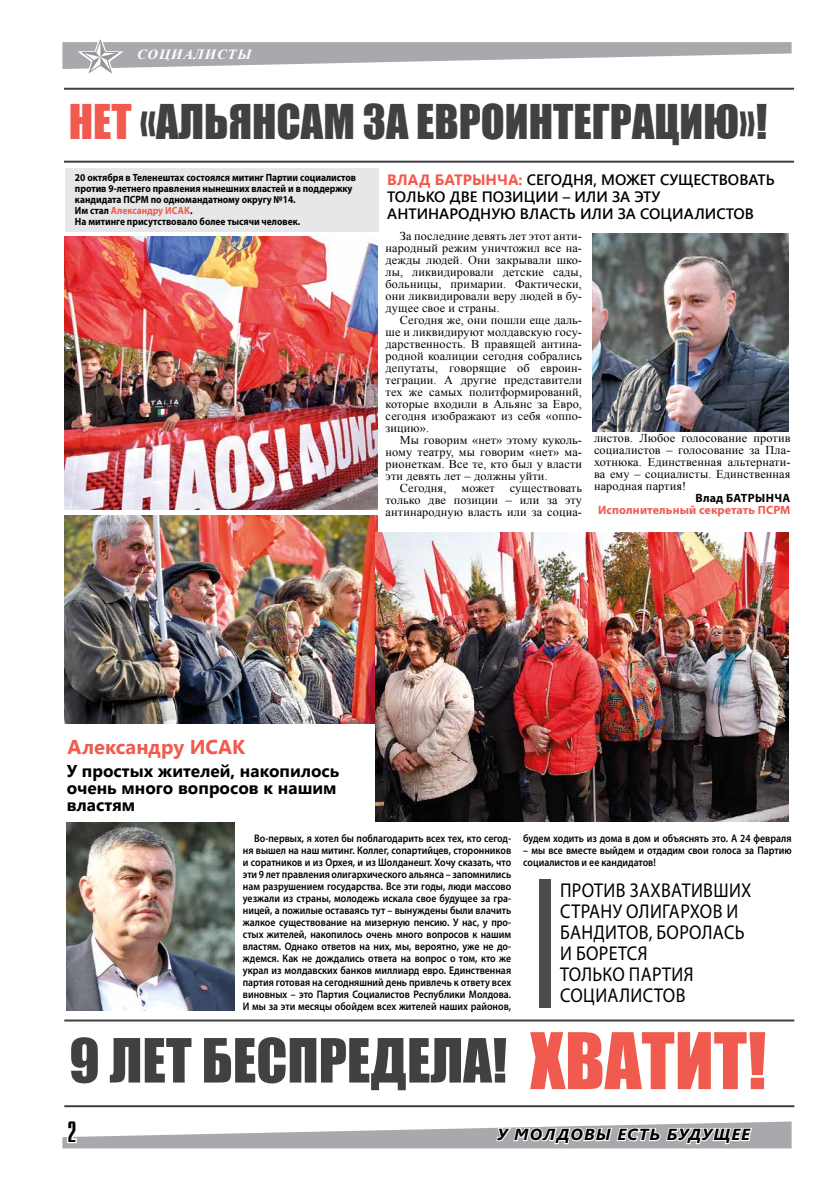
<style>
.page{position:relative;width:820px;height:1191px;background:#fff}
.page>*{position:absolute;margin:0;border:0;box-sizing:border-box;transform-origin:0 0}
.t1{font:56.3px "Impact";color:#414042}
.t2{font:44px "Impact";color:#414042}
.t3{font:24px "Compact";color:#000}
.t4{font:20px/21px "Myriad Pro";letter-spacing:.02em;color:#000;scale:.9 1}
.t5{font:700 20px "Segoe UI";color:#f15b4f}
.t6{font:700 17.2px/17px "Segoe UI";color:#000}
.t7{font:italic 700 16px "Segoe UI";letter-spacing:.06em;color:#000;scale:1.04 1}
.t8{font:600 15px/17px "Segoe UI";color:#000}
.t9{font:italic 700 14px "Times New Roman";letter-spacing:.06em;color:#fff;scale:1.04 1}
.t10{font:12px/12px "Times New Roman";letter-spacing:.01em;color:#000;text-align:justify}
.t11{font:700 12px "Myriad Pro";letter-spacing:.01em;color:#f15b4f}
.t12{font:700 12px "Myriad Pro";letter-spacing:.025em;color:#000}
.t13{font:600 11px/12px "Myriad Pro";color:#000;text-align:justify;scale:.89 1}
.t14{font:700 10.5px/11px "Myriad Pro";color:#000;scale:.9 1}
.s1{color:#f15b4f}
.s2{font-weight:700;color:#f15b4f}
.s3{font-size:72.1px;color:#f15b4f}
</style>
<div class="page">
<svg style="left:62px;top:39px;width:729px;height:35px"></svg>
<svg style="left:62px;top:1121px;width:729px;height:27px"></svg>
<div style="left:65px;top:168px;width:313px;height:64px;background:#e6e7e8"></div>
<hr style="left:64px;top:1105px;width:730px;height:2px;background:#414042">
<hr style="left:64px;top:1019px;width:730px;height:2px;background:#414042">
<hr style="left:64px;top:161px;width:729px;height:2px;background:#414042">
<hr style="left:64px;top:88px;width:729px;height:2px;background:#414042">
<div style="left:539px;top:879px;width:11px;height:128px;background:#4d4d4f"></div>
<img style="left:592px;top:233px;width:196px;height:198px">
<img style="left:67px;top:822px;width:167px;height:188px">
<img style="left:65px;top:237px;width:312px;height:273px">
<img style="left:65px;top:515px;width:312px;height:208px">
<img style="left:375px;top:532px;width:413px;height:289px">
<p class="t9" style="left:137px;top:45px;width:111px">СОЦИАЛИСТЫ</p>
<h2 class="t2" style="left:69px;top:88px;width:699px"><span class="s1">НЕТ</span> «АЛЬЯНСАМ ЗА ЕВРОИНТЕГРАЦИЮ»!</h2>
<p class="t14" style="left:75px;top:172px;width:314px">20 октября в Теленештах состоялся митинг Партии социалистов против 9-летнего правления нынешних властей и в поддержку кандидата ПСРМ по одномандатному округу №14.<br>Им стал <span class="s1">Александру ИСАК</span>.<br>На митинге присутствовало более тысячи человек.</p>
<h3 class="t8" style="left:387px;top:171px;width:389px"><span class="s2">ВЛАД БАТРЫНЧА:</span> СЕГОДНЯ, МОЖЕТ СУЩЕСТВОВАТЬ<br>ТОЛЬКО ДВЕ ПОЗИЦИИ – ИЛИ ЗА ЭТУ<br>АНТИНАРОДНУЮ ВЛАСТЬ ИЛИ ЗА СОЦИАЛИСТОВ</h3>
<p class="t10" style="left:385px;top:230px;width:198px;text-indent:14px">За последние девять лет этот анти&shy;народный режим уничтожил все на&shy;дежды людей. Они закрывали шко&shy;лы, ликвидировали детские сады, больницы, примарии. Фактически, они ликвидировали веру людей в бу&shy;дущее свое и страны.</p>
<p class="t10" style="left:385px;top:314px;width:198px;text-indent:14px">Сегодня же, они пошли еще даль&shy;ше и ликвидируют молдавскую госу&shy;дарственность. В правящей антина&shy;родной коалиции сегодня собрались депутаты, говорящие об евроин&shy;теграции. А другие представители тех же самых политформирований, которые входили в Альянс за Евро, сегодня изображают из себя «оппо&shy;зицию».</p>
<p class="t10" style="left:399px;top:434px;width:184px">Мы говорим «нет» этому куколь-</p>
<p class="t10" style="left:385px;top:446px;width:198px">ному театру, мы говорим «нет» ма-</p>
<p class="t10" style="left:385px;top:458px;width:198px">рионеткам. Все те, кто был у власти</p>
<p class="t10" style="left:385px;top:470px;width:163px">эти девять лет – должны уйти.</p>
<p class="t10" style="left:399px;top:482px;width:48px">Сегодня,</p>
<p class="t10" style="left:461px;top:482px;width:35px">может</p>
<p class="t10" style="left:593px;top:432px;width:198px">листов. Любое голосование против социалистов – голосование за Пла&shy;хотнюка. Единственная альтернати&shy;ва ему – социалисты. Единственная народная партия!</p>
<p class="t12" style="left:695px;top:490px;width:96px">Влад БАТРЫНЧА</p>
<p class="t11" style="left:598px;top:502px;width:194px">Исполнительный секретать ПСРМ</p>
<p class="t10" style="left:385px;top:482px;width:198px;text-indent:124px">существовать только две позиции – или за эту антинародную власть или за социа-</p>
<h3 class="t5" style="left:67px;top:733px;width:179px">Александру ИСАК</h3>
<h3 class="t6" style="left:67px;top:761px;width:274px">У простых жителей, накопилось очень много вопросов к нашим властям</h3>
<p class="t13" style="left:243px;top:831px;width:303px;text-indent:11px">Во-первых, я хотел бы поблагодарить всех тех, кто сегод&shy;ня вышел на наш митинг. Коллег, сопартийцев, сторонников и соратников и из Орхея, и из Шолданешт. Хочу сказать, что эти 9 лет правления олигархического альянса – запомнились нам разрушением государства. Все эти годы, люди массово уезжали из страны, молодежь искала свое будущее за гра&shy;ницей, а пожилые оставаясь тут – вынуждены были влачить жалкое существование на мизерную пенсию. У нас, у про&shy;стых жителей, накопилось очень много вопросов к нашим властям. Однако ответов на них, мы, вероятно, уже не до&shy;ждемся. Как не дождались ответа на вопрос о том, кто же украл из молдавских банков миллиард евро. Единственная партия готовая на сегодняшний день привлечь к ответу всех виновных – это Партия Социалистов Республики Молдова.<br>И мы за эти месяцы обойдем всех жителей наших районов,</p>
<p class="t13" style="left:523px;top:831px;width:303px">будем ходить из дома в дом и объяснять это. А 24 февраля</p>
<p class="t13" style="left:523px;top:843px;width:303px">– мы все вместе выйдем и отдадим свои голоса за Партию социалистов и ее кандидатов!</p>
<h3 class="t4" style="left:559px;top:879px;width:214px">ПРОТИВ ЗАХВАТИВШИХ<br>СТРАНУ ОЛИГАРХОВ И<br>БАНДИТОВ, БОРОЛАСЬ<br>И БОРЕТСЯ<br>ТОЛЬКО ПАРТИЯ<br>СОЦИАЛИСТОВ</h3>
<h1 class="t1" style="left:69px;top:1016px;width:698px">9 ЛЕТ БЕСПРЕДЕЛА! <span class="s3">ХВАТИТ!</span></h1>
<h3 class="t3" style="left:68px;top:1117px;width:10px">2</h3>
<h3 class="t7" style="left:497px;top:1123px;width:244px">У МОЛДОВЫ ЕСТЬ БУДУЩЕЕ</h3>
</div>
